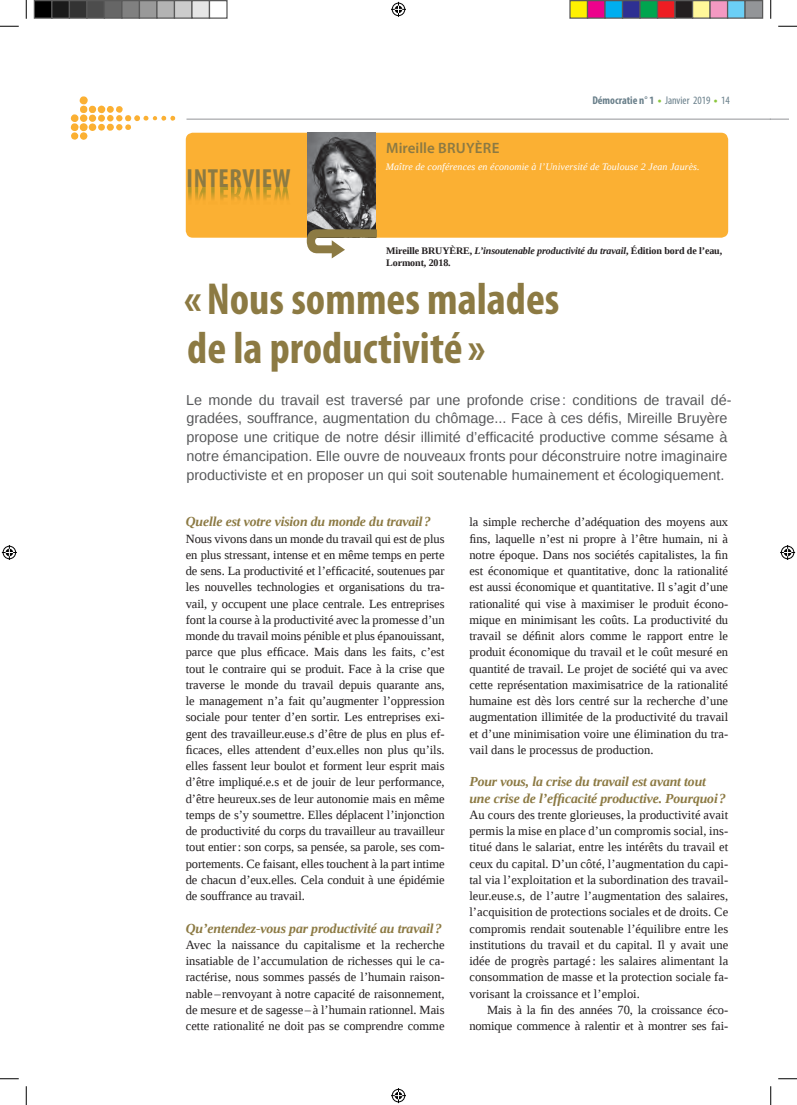
<style>
.page{position:relative;width:797px;height:1105px;background:#fff}
.page>*{position:absolute;margin:0;border:0;box-sizing:border-box;transform-origin:0 0}
.t1{font:700 condensed 45px/48.8px "Myriad Pro";color:#8c7a43}
.t2{font:700 condensed 26.25px "Myriad Pro";letter-spacing:.02em;color:#8c7a43}
.t3{font:600 15px "Myriad Pro";letter-spacing:.005em;color:#8c7a43}
.chapeau_interview{font:14.38px/18.8px "Liberation Sans";color:#57585a}
.Questions{font:italic 700 13.75px/16.2px "Liberation Serif";letter-spacing:-.01em;color:#8c7a43}
.Paragraphe_1e{font:12.5px/16.2px "Liberation Serif";color:#231f20;text-align:justify}
.txt_courant_2{font:12.5px/16.2px "Liberation Serif";letter-spacing:-.01em;color:#231f20;text-align:right}
.t4{font:700 condensed 11.25px "Myriad Pro";color:#697f8a}
.t5{font:700 10px/12px "Liberation Serif";letter-spacing:-.01em;color:#231f20}
.t6{font:italic 10px "Liberation Serif";letter-spacing:.005em;color:#fff}
.s1{font-stretch:normal;color:#8bc63e}
.s2{font-weight:400}
.s3{font-style:italic}
</style>
<div class="page">
<svg style="left:770px;top:119px;width:18px;height:1px"></svg>
<div style="left:186px;top:133px;width:542px;height:105px;background:#fbb033;border-radius:7px"></div>
<svg style="left:188px;top:187px;width:101px;height:13px"></svg>
<img style="left:307px;top:133px;width:69px;height:96px">
<svg style="left:307px;top:229px;width:70px;height:29px"></svg>
<svg style="left:71px;top:96px;width:104px;height:44px"></svg>
<hr style="left:186px;top:119px;width:584px;height:1px;background:#939598">
<svg style="left:0;top:25px;width:19px;height:2px"></svg>
<svg style="left:778px;top:25px;width:19px;height:2px"></svg>
<svg style="left:0;top:1078px;width:19px;height:1px"></svg>
<svg style="left:778px;top:1078px;width:19px;height:1px"></svg>
<svg style="left:25px;top:0;width:2px;height:19px"></svg>
<svg style="left:25px;top:1086px;width:2px;height:19px"></svg>
<svg style="left:770px;top:0;width:1px;height:19px"></svg>
<svg style="left:770px;top:1086px;width:1px;height:19px"></svg>
<svg style="left:391px;top:2px;width:15px;height:15px"></svg>
<svg style="left:391px;top:1088px;width:15px;height:15px"></svg>
<svg style="left:2px;top:545px;width:15px;height:15px"></svg>
<svg style="left:780px;top:545px;width:15px;height:15px"></svg>
<div style="left:34px;top:1px;width:18px;height:17px;background:#000"></div>
<div style="left:34px;top:0;width:18px;height:19px;border:1px solid #595959"></div>
<div style="left:52px;top:1px;width:17px;height:17px;background:#1a1a1a"></div>
<div style="left:51px;top:0;width:19px;height:19px;border:1px solid #595959"></div>
<div style="left:69px;top:1px;width:18px;height:17px;background:#333"></div>
<div style="left:69px;top:0;width:19px;height:19px;border:1px solid #595959"></div>
<div style="left:87px;top:1px;width:17px;height:17px;background:#4d4d4d"></div>
<div style="left:86px;top:0;width:19px;height:19px;border:1px solid #595959"></div>
<div style="left:104px;top:1px;width:18px;height:17px;background:#666"></div>
<div style="left:104px;top:0;width:18px;height:19px;border:1px solid #595959"></div>
<div style="left:122px;top:1px;width:17px;height:17px;background:#808080"></div>
<div style="left:121px;top:0;width:19px;height:19px;border:1px solid #595959"></div>
<div style="left:139px;top:1px;width:18px;height:17px;background:#999"></div>
<div style="left:139px;top:0;width:19px;height:19px;border:1px solid #595959"></div>
<div style="left:157px;top:1px;width:17px;height:17px;background:#b3b3b3"></div>
<div style="left:156px;top:0;width:19px;height:19px;border:1px solid #595959"></div>
<div style="left:174px;top:1px;width:18px;height:17px;background:#ccc"></div>
<div style="left:174px;top:0;width:18px;height:19px;border:1px solid #595959"></div>
<div style="left:192px;top:1px;width:17px;height:17px;background:#e6e6e6"></div>
<div style="left:191px;top:0;width:19px;height:19px;border:1px solid #595959"></div>
<div style="left:209px;top:0;width:19px;height:19px;border:1px solid #595959"></div>
<div style="left:570px;top:1px;width:17px;height:17px;background:#fff101"></div>
<div style="left:569px;top:0;width:19px;height:19px;border:1px solid #595959"></div>
<div style="left:587px;top:1px;width:18px;height:17px;background:#ed028c"></div>
<div style="left:587px;top:0;width:18px;height:19px;border:1px solid #595959"></div>
<div style="left:605px;top:1px;width:17px;height:17px;background:#00aeef"></div>
<div style="left:604px;top:0;width:19px;height:19px;border:1px solid #595959"></div>
<div style="left:622px;top:1px;width:18px;height:17px;background:#2e3092"></div>
<div style="left:622px;top:0;width:18px;height:19px;border:1px solid #595959"></div>
<div style="left:640px;top:1px;width:17px;height:17px;background:#00a54f"></div>
<div style="left:639px;top:0;width:19px;height:19px;border:1px solid #595959"></div>
<div style="left:657px;top:1px;width:18px;height:17px;background:#ee1d23"></div>
<div style="left:657px;top:0;width:18px;height:19px;border:1px solid #595959"></div>
<div style="left:675px;top:1px;width:17px;height:17px;background:#231f20"></div>
<div style="left:674px;top:0;width:19px;height:19px;border:1px solid #595959"></div>
<div style="left:692px;top:1px;width:18px;height:17px;background:#fff79a"></div>
<div style="left:692px;top:0;width:18px;height:19px;border:1px solid #595959"></div>
<div style="left:710px;top:1px;width:17px;height:17px;background:#f499c2"></div>
<div style="left:709px;top:0;width:19px;height:19px;border:1px solid #595959"></div>
<div style="left:727px;top:1px;width:18px;height:17px;background:#6bcff6"></div>
<div style="left:727px;top:0;width:18px;height:19px;border:1px solid #595959"></div>
<div style="left:745px;top:1px;width:17px;height:17px;background:#939598"></div>
<div style="left:744px;top:0;width:19px;height:19px;border:1px solid #595959"></div>
<p class="t2" style="left:187px;top:162px;width:105px">INTERVIEW</p>
<p class="t4" style="left:592px;top:93px;width:139px">Démocratie n° 1 <span class="s1">•</span> <span class="s2">Janvier 2019</span> <span class="s1">•</span> <span class="s2">14</span></p>
<p class="t3" style="left:386px;top:138px;width:115px">Mireille BRUYÈRE</p>
<p class="t6" style="left:386px;top:160px;width:315px">Maître de conférences en économie à l’Université de Toulouse 2 Jean Jaurès.</p>
<p class="t5" style="left:386px;top:245px;width:337px">Mireille BRUYÈRE, <span class="s3">L’insoutenable productivité du travail</span>, Édition bord de l’eau,<br>Lormont, 2018.</p>
<p class="t1" style="left:184px;top:274px;width:377px">«Nous sommes malades de la productivité »</p>
<p class="chapeau_interview" style="left:186px;top:391px;width:547px">Le monde du travail est traversé par une profonde crise: conditions de travail dé&shy;gradées, souffrance, augmentation du chômage... Face à ces défis, Mireille Bruyère propose une critique de notre désir illimité d’efficacité productive comme sésame à notre émancipation. Elle ouvre de nouveaux fronts pour déconstruire notre imaginaire productiviste et en proposer un qui soit soutenable humainement et écologiquement.</p>
<p class="Questions" style="left:186px;top:513px;width:247px">Quelle est votre vision du monde du travail?</p>
<p class="Paragraphe_1e" style="left:186px;top:530px;width:260px">Nous vivons dans un monde du travail qui est de plus en plus stressant, intense et en même temps en perte de sens. La productivité et l’efficacité, soutenues par les nouvelles technologies et organisations du tra&shy;vail, y occupent une place centrale. Les entreprises font la course à la productivité avec la promesse d’un monde du travail moins pénible et plus épanouissant, parce que plus efficace. Mais dans les faits, c’est tout le contraire qui se produit. Face à la crise que traverse le monde du travail depuis quarante ans, le management n’a fait qu’augmenter l’oppression sociale pour tenter d’en sortir. Les entreprises exi&shy;gent des travailleur.euse.s d’être de plus en plus ef&shy;ficaces, elles attendent d’eux.elles non plus qu’ils. elles fassent leur boulot et forment leur esprit mais d’être impliqué.e.s et de jouir de leur performance, d’être heureux.ses de leur autonomie mais en même temps de s’y soumettre. Elles déplacent l’injonction de productivité du corps du travailleur au travailleur tout entier: son corps, sa pensée, sa parole, ses com&shy;portements. Ce faisant, elles touchent à la part intime de chacun d’eux.elles. Cela conduit à une épidémie de souffrance au travail.</p>
<p class="Questions" style="left:186px;top:920px;width:258px">Qu’entendez-vous par productivité au travail?</p>
<p class="Paragraphe_1e" style="left:186px;top:936px;width:260px">Avec la naissance du capitalisme et la recherche insatiable de l’accumulation de richesses qui le ca&shy;ractérise, nous sommes passés de l’humain raison&shy;nable –renvoyant à notre capacité de raisonnement, de mesure et de sagesse –à l’humain rationnel. Mais cette rationalité ne doit pas se comprendre comme</p>
<p class="Paragraphe_1e" style="left:469px;top:514px;width:260px">la simple recherche d’adéquation des moyens aux fins, laquelle n’est ni propre à l’être humain, ni à notre époque. Dans nos sociétés capitalistes, la fin est économique et quantitative, donc la rationalité est aussi économique et quantitative. Il s’agit d’une rationalité qui vise à maximiser le produit écono&shy;mique en minimisant les coûts. La productivité du travail se définit alors comme le rapport entre le produit économique du travail et le coût mesuré en quantité de travail. Le projet de société qui va avec cette représentation maximisatrice de la rationalité humaine est dès lors centré sur la recherche d’une augmentation illimitée de la productivité du travail et d’une minimisation voire une élimination du tra&shy;vail dans le processus de production.</p>
<p class="Questions" style="left:469px;top:773px;width:258px">Pour vous, la crise du travail est avant tout une crise de l’efficacité productive. Pourquoi?</p>
<p class="Paragraphe_1e" style="left:469px;top:806px;width:260px">Au cours des trente glorieuses, la productivité avait permis la mise en place d’un compromis social, ins&shy;titué dans le salariat, entre les intérêts du travail et ceux du capital. D’un côté, l’augmentation du capi&shy;tal via l’exploitation et la subordination des travail&shy;leur.euse.s, de l’autre l’augmentation des salaires, l’acquisition de protections sociales et de droits. Ce compromis rendait soutenable l’équilibre entre les institutions du travail et du capital. Il y avait une idée de progrès partagé : les salaires alimentant la consommation de masse et la protection sociale fa&shy;vorisant la croissance et l’emploi.</p>
<p class="txt_courant_2" style="left:469px;top:1001px;width:260px">Mais à la fin des années 70, la croissance éco&shy;nomique commence à ralentir et à montrer ses fai-</p>
</div>
